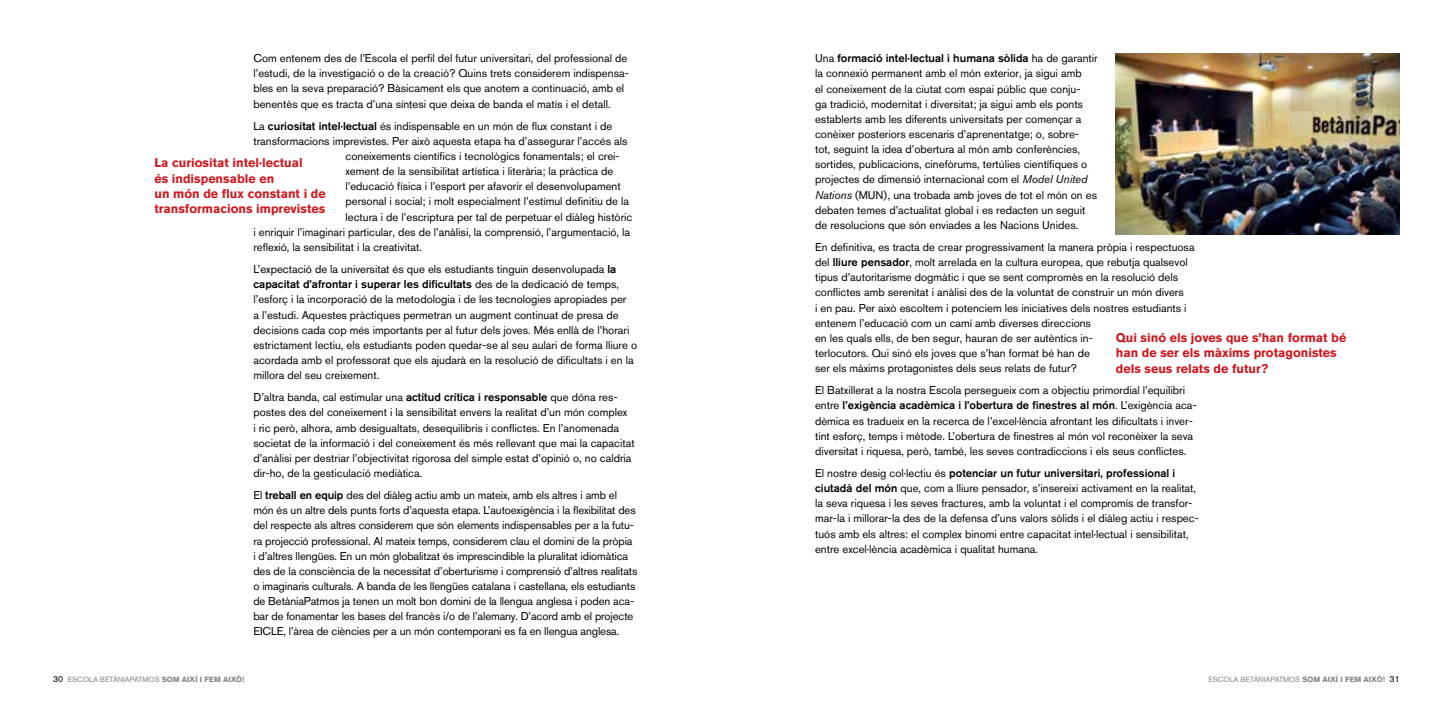
<style>
.page{position:relative;width:1453px;height:727px;background:#fff}
.page>*{position:absolute;margin:0;border:0;box-sizing:border-box;transform-origin:0 0}
.t1{font:700 12.5px/15.1px "Akzidenz Grotesk BQ";color:#ce171e}
.t2{font:11.25px/15.1px "Akzidenz Grotesk BQ";color:#000}
.t3{font:7.5px "Akzidenz Grotesk BQ";color:#808285}
.s1{font-weight:500}
.s2{font-style:italic}
.s3{font-size:8.75px;color:#000}
.s4{font-weight:700}
</style>
<div class="page">
<img style="left:1115px;top:53px;width:285px;height:181px">
<p class="t2" style="left:253px;top:51px;width:377px">Com entenem des de l’Escola el perfil del futur universitari, del professional de l’estudi, de la investigació o de la creació? Quins trets considerem indispensa&shy;bles en la seva preparació? Bàsicament els que anotem a continuació, amb el benentès que es tracta d’una síntesi que deixa de banda el matís i el detall.</p>
<p class="t2" style="left:253px;top:118px;width:360px">La <span class="s1">curiositat intel·lectual</span> és indispensable en un món de flux constant i de</p>
<p class="t2" style="left:253px;top:133px;width:376px">transformacions imprevistes. Per això aquesta etapa ha d’assegurar l’accés als</p>
<p class="t2" style="left:345px;top:148px;width:276px">coneixements científics i tecnològics fonamentals; el crei-</p>
<p class="t2" style="left:345px;top:164px;width:269px">xement de la sensibilitat artística i literària; la pràctica de</p>
<p class="t2" style="left:345px;top:179px;width:277px">l’educació física i l’esport per afavorir el desenvolupament</p>
<p class="t2" style="left:345px;top:194px;width:285px">personal i social; i molt especialment l’estímul definitiu de la</p>
<p class="t2" style="left:345px;top:209px;width:288px">lectura i de l’escriptura per tal de perpetuar el diàleg històric</p>
<p class="t2" style="left:253px;top:224px;width:378px">i enriquir l’imaginari particular, des de l’anàlisi, la comprensió, l’argumentació, la</p>
<p class="t2" style="left:253px;top:239px;width:170px">reflexió, la sensibilitat i la creativitat.</p>
<p class="t2" style="left:253px;top:261px;width:385px">L’expectació de la universitat és que els estudiants tinguin desenvolupada <span class="s1">la capacitat d’afrontar i superar les dificultats</span> des de la dedicació de temps, l’esforç i la incorporació de la metodologia i de les tecnologies apropiades per<br>a l’estudi. Aquestes pràctiques permetran un augment continuat de presa de decisions cada cop més importants per al futur dels joves. Més enllà de l’horari estrictament lectiu, els estudiants poden quedar-se al seu aulari de forma lliure o acordada amb el professorat que els ajudarà en la resolució de dificultats i en la millora del seu creixement.</p>
<p class="t2" style="left:253px;top:389px;width:383px">D’altra banda, cal estimular una <span class="s1">actitud crítica i responsable</span> que dóna res&shy;postes des del coneixement i la sensibilitat envers la realitat d’un món complex<br>i ric però, alhora, amb desigualtats, desequilibris i conflictes. En l’anomenada societat de la informació i del coneixement és més rellevant que mai la capacitat d’anàlisi per destriar l’objectivitat rigorosa del simple estat d’opinió o, no caldria dir-ho, de la gesticulació mediàtica.</p>
<p class="t2" style="left:253px;top:487px;width:385px">El <span class="s1">treball en equip</span> des del diàleg actiu amb un mateix, amb els altres i amb el món és un altre dels punts forts d’aquesta etapa. L’autoexigència i la flexibilitat des del respecte als altres considerem que són elements indispensables per a la futu&shy;ra projecció professional. Al mateix temps, considerem clau el domini de la pròpia i d’altres llengües. En un món globalitzat és imprescindible la pluralitat idiomàtica des de la consciència de la necessitat d’oberturisme i comprensió d’altres realitats o imaginaris culturals. A banda de les llengües catalana i castellana, els estudiants de BetàniaPatmos ja tenen un molt bon domini de la llengua anglesa i poden aca&shy;bar de fonamentar les bases del francès i/o de l’alemany. D’acord amb el projecte EICLE, l’àrea de ciències per a un món contemporani es fa en llengua anglesa.</p>
<p class="t1" style="left:154px;top:155px;width:173px">La curiositat intel·lectual<br>és indispensable en<br>un món de flux constant i de transformacions imprevistes</p>
<p class="t2" style="left:815px;top:51px;width:284px">Una <span class="s1">formació intel·lectual i humana sòlida</span> ha de garantir la connexió permanent amb el món exterior, ja sigui amb<br>el coneixement de la ciutat com espai públic que conju-<br>ga tradició, modernitat i diversitat; ja sigui amb els ponts establerts amb les diferents universitats per començar a conèixer posteriors escenaris d’aprenentatge; o, sobre-<br>tot, seguint la idea d’obertura al món amb conferències, sortides, publicacions, cinefòrums, tertúlies científiques o projectes de dimensió internacional com el <span class="s2">Model United Nations</span> (MUN), una trobada amb joves de tot el món on es debaten temes d’actualitat global i es redacten un seguit de resolucions que són enviades a les Nacions Unides.</p>
<p class="t2" style="left:815px;top:239px;width:381px">En definitiva, es tracta de crear progressivament la manera pròpia i respectuosa del <span class="s1">lliure pensador</span>, molt arrelada en la cultura europea, que rebutja qualsevol tipus d’autoritarisme dogmàtic i que se sent compromès en la resolució dels conflictes amb serenitat i anàlisi des de la voluntat de construir un món divers<br>i en pau. Per això escoltem i potenciem les iniciatives dels nostres estudiants i entenem l’educació com un camí amb diverses direccions<br>en les quals ells, de ben segur, hauran de ser autèntics in-<br>terlocutors. Qui sinó els joves que s’han format bé han de<br>ser els màxims protagonistes dels seus relats de futur?</p>
<p class="t2" style="left:815px;top:382px;width:383px">El Batxillerat a la nostra Escola persegueix com a objectiu primordial l’equilibri entre <span class="s1">l’exigència acadèmica i l’obertura de finestres al món</span>. L’exigència aca&shy;dèmica es tradueix en la recerca de l’excel·lència afrontant les dificultats i inver&shy;tint esforç, temps i mètode. L’obertura de finestres al món vol reconèixer la seva diversitat i riquesa, però, també, les seves contradiccions i els seus conflictes.</p>
<p class="t2" style="left:815px;top:465px;width:385px">El nostre desig col·lectiu és <span class="s1">potenciar un futur universitari, professional i ciutadà del món</span> que, com a lliure pensador, s’insereixi activament en la realitat, la seva riquesa i les seves fractures, amb la voluntat i el compromís de transfor&shy;mar-la i millorar-la des de la defensa d’uns valors sòlids i el diàleg actiu i respec&shy;tuós amb els altres: el complex binomi entre capacitat intel·lectual i sensibilitat, entre excel·lència acadèmica i qualitat humana.</p>
<p class="t1" style="left:1116px;top:330px;width:232px">Qui sinó els joves que s’han format bé han de ser els màxims protagonistes dels seus relats de futur?</p>
<p class="t3" style="left:53px;top:675px;width:193px"><span class="s3">30</span> ESCOLA BETÀNIAPATMOS <span class="s4">Som així i fem això!</span></p>
<p class="t3" style="left:1208px;top:675px;width:193px">ESCOLA BETÀNIAPATMOS <span class="s4">Som així i fem això!</span> <span class="s3">31</span></p>
</div>
